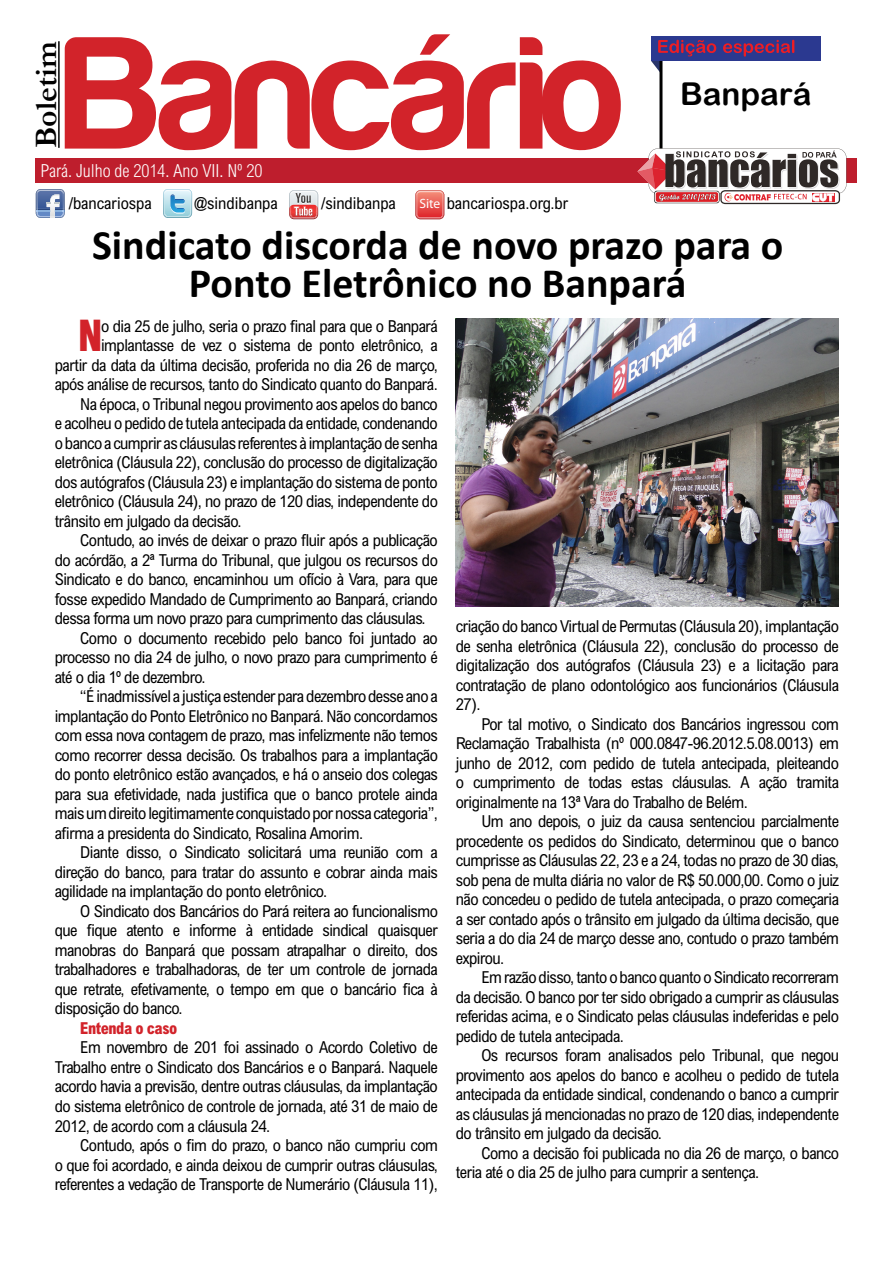
<style>
.page{position:relative;width:893px;height:1263px;background:#fff}
.page>*{position:absolute;margin:0;border:0;box-sizing:border-box;transform-origin:0 0}
.t1{font:165.75px "Harabara";color:#d2232a}
.t2{font:800 condensed 43.8px "Arial";color:#d2232a}
.t3{font:700 42px/37.5px "Calibri";color:#000;text-align:center}
.t4{font:700 31.5px "Garamond";color:#000}
.t5{font:31.5px "Arial Rounded MT Bold";color:#000}
.t6{font:300 condensed 18px "Arial";color:#fff}
.t7{font:condensed 16.5px/19.5px "Arial";letter-spacing:-.03em;color:#000;text-align:justify}
.t8{font:condensed 16.5px "Arial";color:#000}
.t9{font:800 condensed 16.5px "Arial";letter-spacing:-.03em;color:#d2232a}
.s1{font-family:"Myriad Pro";font-stretch:normal;font-size:13.5px;color:#fff}
</style>
<div class="page">
<div style="left:36px;top:158px;width:821px;height:25px;background:#be1e2d"></div>
<svg style="left:637px;top:148px;width:209px;height:56px"></svg>
<svg style="left:36px;top:189px;width:29px;height:29px"></svg>
<img style="left:37px;top:190px;width:27px;height:5px">
<svg style="left:163px;top:189px;width:29px;height:29px"></svg>
<svg style="left:289px;top:190px;width:29px;height:29px"></svg>
<svg style="left:415px;top:190px;width:29px;height:29px"></svg>
<img style="left:416px;top:196px;width:27px;height:22px">
<img style="left:416px;top:191px;width:27px;height:5px">
<hr style="left:58px;top:41px;width:2px;height:107px;background:#000">
<hr style="left:659px;top:59px;width:3px;height:89px;background:#000">
<div style="left:651px;top:36px;width:170px;height:25px;background:#2b3990"></div>
<svg style="left:651px;top:40px;width:65px;height:34px"></svg>
<svg style="left:723px;top:40px;width:71px;height:17px"></svg>
<img style="left:456px;top:319px;width:383px;height:287px">
<h3 class="t4" style="left:25px;top:148px;width:107px;rotate:-90deg">Boletim</h3>
<h1 class="t1" style="left:65px;top:7px;width:561px">Bancário</h1>
<p class="t6" style="left:41px;top:161px;width:223px">Pará. Julho de 2014. Ano VII. Nº 20</p>
<p class="t8" style="left:68px;top:193px;width:85px">/bancariospa</p>
<p class="t8" style="left:194px;top:193px;width:85px">@sindibanpa</p>
<p class="t8" style="left:321px;top:193px;width:77px">/sindibanpa</p>
<p class="t8" style="left:419px;top:193px;width:150px"><span class="s1">Site</span> bancariospa.org.br</p>
<h3 class="t5" style="left:680px;top:75px;width:133px">Banpará</h3>
<h3 class="t3" style="left:92px;top:226px;width:693px">Sindicato discorda de novo prazo para o<br>Ponto Eletrônico no Banpará</h3>
<h2 class="t2" style="left:78px;top:309px;width:26px">N</h2>
<p class="t7" style="left:101px;top:316px;width:338px">o dia 25 de julho, seria o prazo final para que o Banpará</p>
<p class="t7" style="left:101px;top:335px;width:338px">implantasse de vez o sistema de ponto eletrônico, a</p>
<p class="t7" style="left:55px;top:355px;width:385px">partir da data da última decisão, proferida no dia 26 de março,</p>
<p class="t7" style="left:55px;top:374px;width:385px">após análise de recursos, tanto do Sindicato quanto do Banpará.</p>
<p class="t7" style="left:80px;top:394px;width:359px">Na época, o Tribunal negou provimento aos apelos do banco</p>
<p class="t7" style="left:55px;top:413px;width:385px">e acolheu o pedido de tutela antecipada da entidade, condenando</p>
<p class="t7" style="left:55px;top:433px;width:385px">o banco a cumprir as cláusulas referentes à implantação de senha</p>
<p class="t7" style="left:55px;top:452px;width:385px">eletrônica (Cláusula 22), conclusão do processo de digitalização</p>
<p class="t7" style="left:55px;top:472px;width:385px">dos autógrafos (Cláusula 23) e implantação do sistema de ponto</p>
<p class="t7" style="left:55px;top:491px;width:385px">eletrônico (Cláusula 24), no prazo de 120 dias, independente do</p>
<p class="t7" style="left:55px;top:511px;width:188px">trânsito em julgado da decisão.</p>
<p class="t7" style="left:80px;top:530px;width:359px">Contudo, ao invés de deixar o prazo fluir após a publicação</p>
<p class="t7" style="left:55px;top:550px;width:385px">do acórdão, a 2ª Turma do Tribunal, que julgou os recursos do</p>
<p class="t7" style="left:55px;top:569px;width:385px">Sindicato e do banco, encaminhou um ofício à Vara, para que</p>
<p class="t7" style="left:55px;top:589px;width:385px">fosse expedido Mandado de Cumprimento ao Banpará, criando</p>
<p class="t7" style="left:55px;top:608px;width:372px">dessa forma um novo prazo para cumprimento das cláusulas.</p>
<p class="t7" style="left:80px;top:628px;width:359px">Como o documento recebido pelo banco foi juntado ao</p>
<p class="t7" style="left:55px;top:647px;width:385px">processo no dia 24 de julho, o novo prazo para cumprimento é</p>
<p class="t7" style="left:55px;top:667px;width:152px">até o dia 1º de dezembro.</p>
<p class="t7" style="left:80px;top:686px;width:359px">“É inadmissível a justiça estender para dezembro desse ano a</p>
<p class="t7" style="left:55px;top:706px;width:385px">implantação do Ponto Eletrônico no Banpará. Não concordamos</p>
<p class="t7" style="left:55px;top:725px;width:385px">com essa nova contagem de prazo, mas infelizmente não temos</p>
<p class="t7" style="left:55px;top:745px;width:385px">como recorrer dessa decisão. Os trabalhos para a implantação</p>
<p class="t7" style="left:55px;top:764px;width:385px">do ponto eletrônico estão avançados, e há o anseio dos colegas</p>
<p class="t7" style="left:55px;top:784px;width:385px">para sua efetividade, nada justifica que o banco protele ainda</p>
<p class="t7" style="left:55px;top:803px;width:385px">mais um direito legitimamente conquistado por nossa categoria”,</p>
<p class="t7" style="left:55px;top:823px;width:310px">afirma a presidenta do Sindicato, Rosalina Amorim.</p>
<p class="t7" style="left:80px;top:842px;width:359px">Diante disso, o Sindicato solicitará uma reunião com a</p>
<p class="t7" style="left:55px;top:862px;width:385px">direção do banco, para tratar do assunto e cobrar ainda mais</p>
<p class="t7" style="left:55px;top:881px;width:274px">agilidade na implantação do ponto eletrônico.</p>
<p class="t7" style="left:80px;top:901px;width:359px">O Sindicato dos Bancários do Pará reitera ao funcionalismo</p>
<p class="t7" style="left:55px;top:920px;width:385px">que fique atento e informe à entidade sindical quaisquer</p>
<p class="t7" style="left:55px;top:940px;width:385px">manobras do Banpará que possam atrapalhar o direito, dos</p>
<p class="t7" style="left:55px;top:959px;width:385px">trabalhadores e trabalhadoras, de ter um controle de jornada</p>
<p class="t7" style="left:55px;top:979px;width:385px">que retrate, efetivamente, o tempo em que o bancário fica à</p>
<p class="t7" style="left:55px;top:998px;width:129px">disposição do banco.</p>
<p class="t9" style="left:80px;top:1018px;width:99px">Entenda o caso</p>
<p class="t7" style="left:55px;top:1037px;width:385px;text-indent:26px">Em novembro de 201 foi assinado o Acordo Coletivo de Trabalho entre o Sindicato dos Bancários e o Banpará. Naquele acordo havia a previsão, dentre outras cláusulas, da implantação do sistema eletrônico de controle de jornada, até 31 de maio de 2012, de acordo com a cláusula 24.</p>
<p class="t7" style="left:55px;top:1135px;width:385px;text-indent:26px">Contudo, após o fim do prazo, o banco não cumpriu com o que foi acordado, e ainda deixou de cumprir outras cláusulas, referentes a vedação de Transporte de Numerário (Cláusula 11),</p>
<p class="t7" style="left:456px;top:616px;width:385px">criação do banco Virtual de Permutas (Cláusula 20), implantação de senha eletrônica (Cláusula 22), conclusão do processo de digitalização dos autógrafos (Cláusula 23) e a licitação para contratação de plano odontológico aos funcionários (Cláusula 27).</p>
<p class="t7" style="left:456px;top:714px;width:385px;text-indent:26px">Por tal motivo, o Sindicato dos Bancários ingressou com Reclamação Trabalhista (nº 000.0847-96.2012.5.08.0013) em junho de 2012, com pedido de tutela antecipada, pleiteando o cumprimento de todas estas cláusulas. A ação tramita originalmente na 13ª Vara do Trabalho de Belém.</p>
<p class="t7" style="left:456px;top:811px;width:385px;text-indent:26px">Um ano depois, o juiz da causa sentenciou parcialmente procedente os pedidos do Sindicato, determinou que o banco cumprisse as Cláusulas 22, 23 e a 24, todas no prazo de 30 dias, sob pena de multa diária no valor de R$ 50.000,00. Como o juiz não concedeu o pedido de tutela antecipada, o prazo começaria a ser contado após o trânsito em julgado da última decisão, que seria a do dia 24 de março desse ano, contudo o prazo também expirou.</p>
<p class="t7" style="left:456px;top:967px;width:385px;text-indent:26px">Em razão disso, tanto o banco quanto o Sindicato recorreram da decisão. O banco por ter sido obrigado a cumprir as cláusulas referidas acima, e o Sindicato pelas cláusulas indeferidas e pelo pedido de tutela antecipada.</p>
<p class="t7" style="left:456px;top:1045px;width:385px;text-indent:26px">Os recursos foram analisados pelo Tribunal, que negou provimento aos apelos do banco e acolheu o pedido de tutela antecipada da entidade sindical, condenando o banco a cumprir as cláusulas já mencionadas no prazo de 120 dias, independente do trânsito em julgado da decisão.</p>
<p class="t7" style="left:456px;top:1143px;width:385px;text-indent:26px">Como a decisão foi publicada no dia 26 de março, o banco teria até o dia 25 de julho para cumprir a sentença.</p>
</div>
